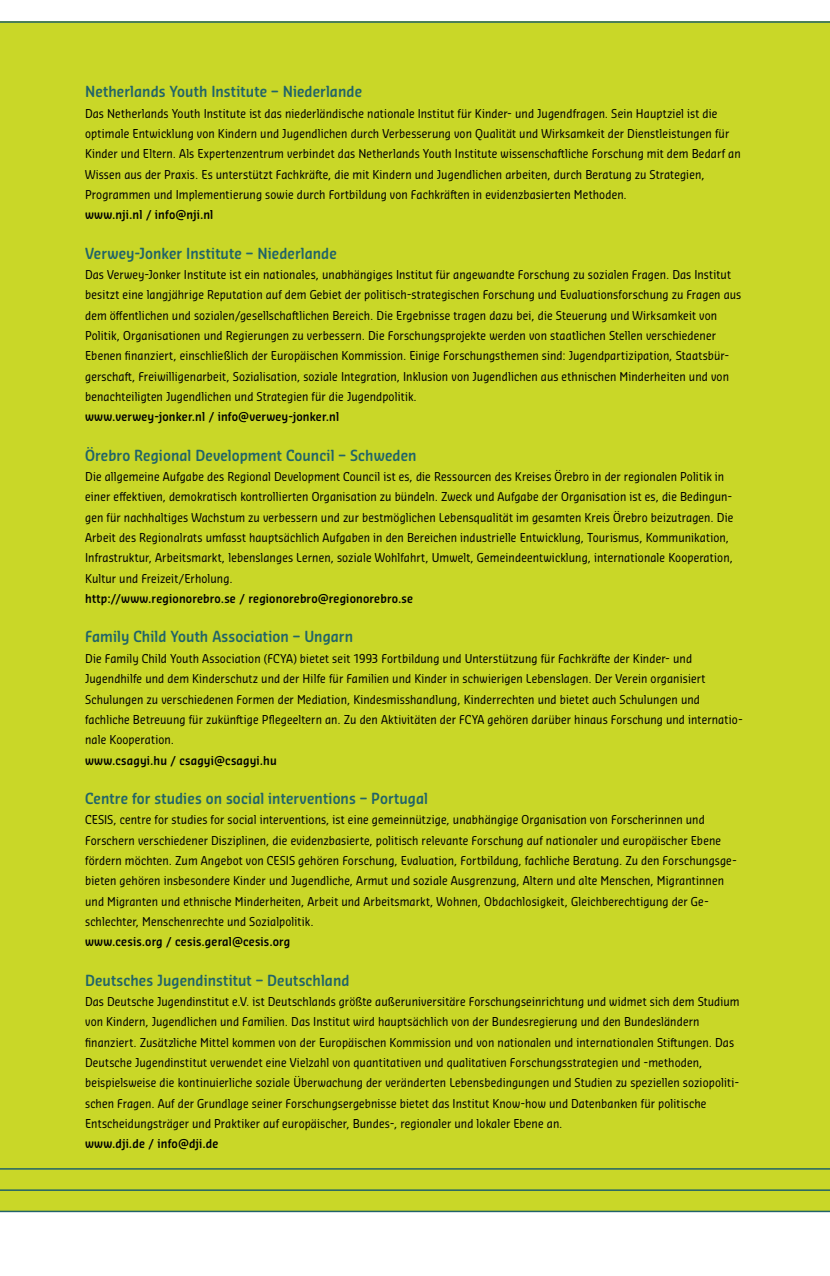
<style>
.page{position:relative;width:830px;height:1276px;background:#fff}
.page>*{position:absolute;margin:0;border:0;box-sizing:border-box;transform-origin:0 0}
.t1{font:600 15px "Sansa Con Soft Pro";letter-spacing:.005em;color:#216369}
.t2{font:12px/20.4px "Sansa Con Soft Pro";letter-spacing:.01em;color:#000}
.t3{font:600 12px "Sansa Con Soft Pro";letter-spacing:.015em;color:#000}
</style>
<div class="page">
<div style="left:0;top:21px;width:829px;height:1191px;background:#c9d728"></div>
<hr style="left:0;top:1168px;width:829px;height:1px;background:#216369">
<hr style="left:0;top:1189px;width:829px;height:2px;background:#216369">
<hr style="left:0;top:1210px;width:829px;height:2px;background:#216369">
<hr style="left:0;top:21px;width:829px;height:2px;background:#216369">
<p class="t1" style="left:85px;top:82px;width:278px">Netherlands Youth Institute – Niederlande</p>
<p class="t2" style="left:85px;top:102px;width:656px">Das Netherlands Youth Institute ist das niederländische nationale Institut für Kinder- und Jugendfragen. Sein Hauptziel ist die optimale Entwicklung von Kindern und Jugendlichen durch Verbesserung von Qualität und Wirksamkeit der Dienstleistungen für Kinder und Eltern. Als Expertenzentrum verbindet das Netherlands Youth Institute wissenschaftliche Forschung mit dem Bedarf an Wissen aus der Praxis. Es unterstützt Fachkräfte, die mit Kindern und Jugendlichen arbeiten, durch Beratung zu Strategien, Programmen und Implementierung sowie durch Fortbildung von Fachkräften in evidenzbasierten Methoden.</p>
<p class="t3" style="left:85px;top:207px;width:130px">www.nji.nl / info@nji.nl</p>
<p class="t1" style="left:85px;top:243px;width:253px">Verwey-Jonker Institute – Niederlande</p>
<p class="t2" style="left:85px;top:264px;width:657px">Das Verwey-Jonker Institute ist ein nationales, unabhängiges Institut für angewandte Forschung zu sozialen Fragen. Das Institut besitzt eine langjährige Reputation auf dem Gebiet der politisch-strategischen Forschung und Evaluationsforschung zu Fragen aus dem öffentlichen und sozialen/gesellschaftlichen Bereich. Die Ergebnisse tragen dazu bei, die Steuerung und Wirksamkeit von Politik, Organisationen und Regierungen zu verbessern. Die Forschungsprojekte werden von staatlichen Stellen verschiedener Ebenen finanziert, einschließlich der Europäischen Kommission. Einige Forschungsthemen sind: Jugendpartizipation, Staatsbür&shy;gerschaft, Freiwilligenarbeit, Sozialisation, soziale Integration, Inklusion von Jugendlichen aus ethnischen Minderheiten und von benachteiligten Jugendlichen und Strategien für die Jugendpolitik.</p>
<p class="t3" style="left:85px;top:409px;width:255px">www.verwey-jonker.nl / info@verwey-jonker.nl</p>
<p class="t1" style="left:85px;top:445px;width:333px">Örebro Regional Development Council – Schweden</p>
<p class="t2" style="left:85px;top:466px;width:649px">Die allgemeine Aufgabe des Regional Development Council ist es, die Ressourcen des Kreises Örebro in der regionalen Politik in einer effektiven, demokratisch kontrollierten Organisation zu bündeln. Zweck und Aufgabe der Organisation ist es, die Bedingun&shy;gen für nachhaltiges Wachstum zu verbessern und zur bestmöglichen Lebensqualität im gesamten Kreis Örebro beizutragen. Die Arbeit des Regionalrats umfasst hauptsächlich Aufgaben in den Bereichen industrielle Entwicklung, Tourismus, Kommunikation, Infrastruktur, Arbeitsmarkt, lebenslanges Lernen, soziale Wohlfahrt, Umwelt, Gemeindeentwicklung, internationale Kooperation, Kultur und Freizeit/Erholung.</p>
<p class="t3" style="left:85px;top:591px;width:329px">http://www.regionorebro.se / regionorebro@regionorebro.se</p>
<p class="t1" style="left:85px;top:627px;width:269px">Family Child Youth Association – Ungarn</p>
<p class="t2" style="left:85px;top:648px;width:659px">Die Family Child Youth Association (FCYA) bietet seit 1993 Fortbildung und Unterstützung für Fachkräfte der Kinder- und Jugendhilfe und dem Kinderschutz und der Hilfe für Familien und Kinder in schwierigen Lebenslagen. Der Verein organisiert Schulungen zu verschiedenen Formen der Mediation, Kindesmisshandlung, Kinderrechten und bietet auch Schulungen und fachliche Betreuung für zukünftige Pflegeeltern an. Zu den Aktivitäten der FCYA gehören darüber hinaus Forschung und internatio&shy;nale Kooperation.</p>
<p class="t3" style="left:85px;top:752px;width:193px">www.csagyi.hu / csagyi@csagyi.hu</p>
<p class="t1" style="left:85px;top:788px;width:344px">Centre for studies on social interventions – Portugal</p>
<p class="t2" style="left:85px;top:809px;width:653px">CESIS, centre for studies for social interventions, ist eine gemeinnützige, unabhängige Organisation von Forscherinnen und Forschern verschiedener Disziplinen, die evidenzbasierte, politisch relevante Forschung auf nationaler und europäischer Ebene fördern möchten. Zum Angebot von CESIS gehören Forschung, Evaluation, Fortbildung, fachliche Beratung. Zu den Forschungsge&shy;bieten gehören insbesondere Kinder und Jugendliche, Armut und soziale Ausgrenzung, Altern und alte Menschen, Migrantinnen und Migranten und ethnische Minderheiten, Arbeit und Arbeitsmarkt, Wohnen, Obdachlosigkeit, Gleichberechtigung der Ge&shy;schlechter, Menschenrechte und Sozialpolitik.</p>
<p class="t3" style="left:85px;top:934px;width:206px">www.cesis.org / cesis.geral@cesis.org</p>
<p class="t1" style="left:85px;top:970px;width:266px">Deutsches Jugendinstitut – Deutschland</p>
<p class="t2" style="left:85px;top:990px;width:655px">Das Deutsche Jugendinstitut e.V. ist Deutschlands größte außeruniversitäre Forschungseinrichtung und widmet sich dem Studium von Kindern, Jugendlichen und Familien. Das Institut wird hauptsächlich von der Bundesregierung und den Bundesländern finanziert. Zusätzliche Mittel kommen von der Europäischen Kommission und von nationalen und internationalen Stiftungen. Das Deutsche Jugendinstitut verwendet eine Vielzahl von quantitativen und qualitativen Forschungsstrategien und -methoden, beispielsweise die kontinuierliche soziale Überwachung der veränderten Lebensbedingungen und Studien zu speziellen soziopoliti&shy;schen Fragen. Auf der Grundlage seiner Forschungsergebnisse bietet das Institut Know-how und Datenbanken für politische Entscheidungsträger und Praktiker auf europäischer, Bundes-, regionaler und lokaler Ebene an.</p>
<p class="t3" style="left:85px;top:1136px;width:135px">www.dji.de / info@dji.de</p>
</div>
